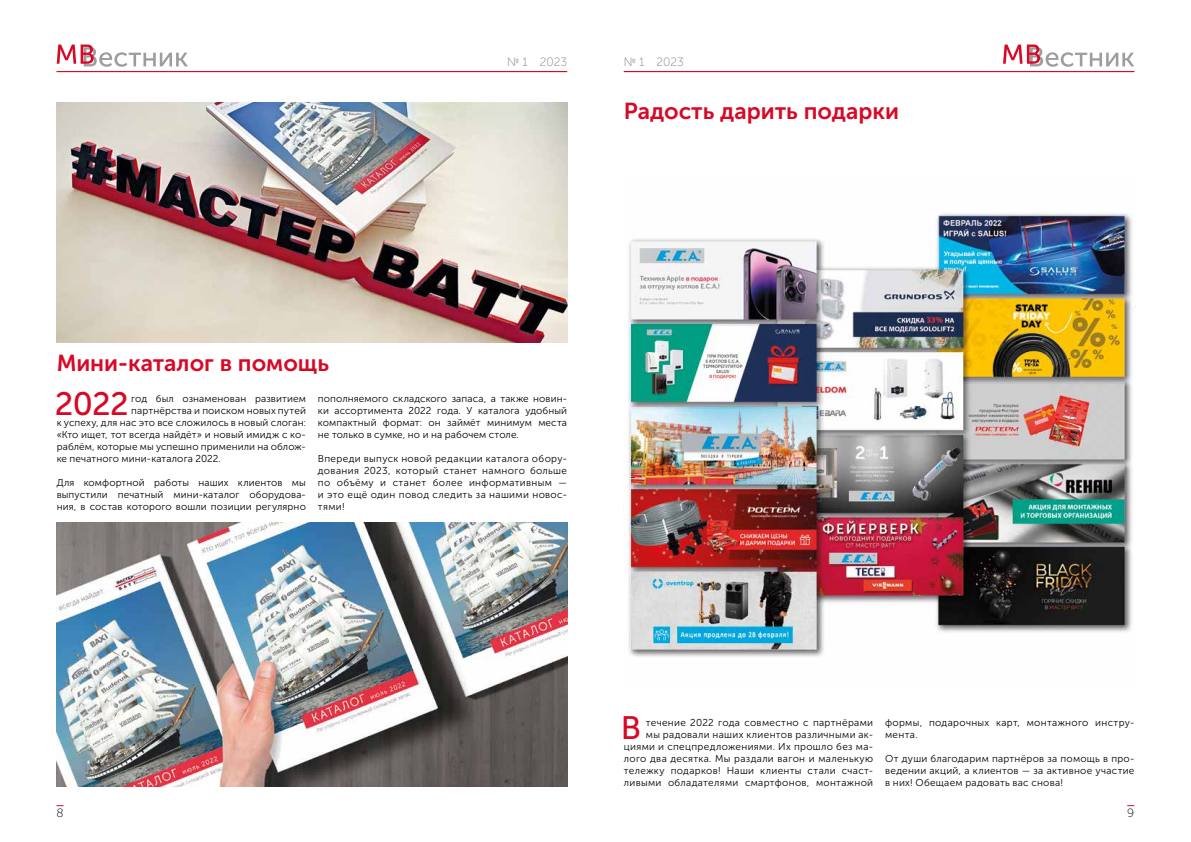
<style>
.page{position:relative;width:1191px;height:842px;background:#fff}
.page>*{position:absolute;margin:0;border:0;box-sizing:border-box;transform-origin:0 0}
.t1{font:32.4px "Museo Sans Cyrl 500";color:#d70926}
.t2{font:23px "Museo Sans Cyrl 700";color:#d70926}
.t3{font:12px "Museo Sans Cyrl 100";color:#82807f}
.t4{font:12px "Museo Sans Cyrl 100";color:#000}
.t5{font:10px/12px "Museo Sans Cyrl 300";letter-spacing:.025em;color:#000;text-align:justify}
</style>
<div class="page">
<img style="left:624px;top:213px;width:508px;height:444px">
<img style="left:57px;top:522px;width:510px;height:264px">
<img style="left:57px;top:102px;width:510px;height:240px">
<svg style="left:57px;top:45px;width:130px;height:22px"></svg>
<svg style="left:1003px;top:45px;width:131px;height:22px"></svg>
<hr style="left:57px;top:71px;width:510px;height:1px;background:#d70926">
<hr style="left:624px;top:71px;width:510px;height:1px;background:#d70926">
<p class="t3" style="left:507px;top:55px;width:61px">№ 1 2023</p>
<p class="t3" style="left:624px;top:55px;width:61px">№ 1 2023</p>
<h2 class="t2" style="left:624px;top:99px;width:277px">Радость дарить подарки</h2>
<h2 class="t2" style="left:57px;top:351px;width:274px">Мини-каталог в помощь</h2>
<h1 class="t1" style="left:55px;top:386px;width:75px">2022</h1>
<p class="t5" style="left:131px;top:393px;width:176px">год был ознаменован развитием</p>
<p class="t5" style="left:318px;top:393px;width:251px">пополняемого складского запаса, а также новин&shy;ки ассортимента 2022 года. У каталога удобный компактный формат: он займёт минимум места не только в сумке, но и на рабочем столе.</p>
<p class="t5" style="left:318px;top:453px;width:251px;text-align:left">Впереди выпуск новой редакции каталога обору&shy;дования 2023, который станет намного больше по объёму и станет более информативным — и это ещё один повод следить за нашими новос&shy;тями!</p>
<p class="t5" style="left:131px;top:405px;width:176px">партнёрства и поиском новых путей</p>
<p class="t5" style="left:57px;top:417px;width:251px">к успеху, для нас это все сложилось в новый слоган:</p>
<p class="t5" style="left:57px;top:429px;width:251px">«Кто ищет, тот всегда найдёт» и новый имидж с ко-</p>
<p class="t5" style="left:57px;top:441px;width:251px">раблём, которые мы успешно применили на облож-</p>
<p class="t5" style="left:57px;top:453px;width:166px">ке печатного мини-каталога 2022.</p>
<p class="t5" style="left:57px;top:477px;width:251px">Для комфортной работы наших клиентов мы выпустили печатный мини-каталог оборудова&shy;ния, в состав которого вошли позиции регулярно</p>
<h1 class="t1" style="left:621px;top:710px;width:22px">В</h1>
<p class="t5" style="left:624px;top:717px;width:251px;text-align:right">течение 2022 года совместно с партнёрами<br>мы радовали наших клиентов различными ак&shy;циями и спецпредложениями. Их прошло без ма&shy;лого два десятка. Мы раздали вагон и маленькую тележку подарков! Наши клиенты стали счаст&shy;ливыми обладателями смартфонов, монтажной</p>
<p class="t5" style="left:885px;top:717px;width:251px">формы, подарочных карт, монтажного инстру&shy;мента.</p>
<p class="t5" style="left:885px;top:753px;width:251px">От души благодарим партнёров за помощь в про&shy;ведении акций, а клиентов — за активное участие в них! Обещаем радовать вас снова!</p>
<p class="t4" style="left:56px;top:807px;width:9px">8</p>
<p class="t4" style="left:1127px;top:807px;width:8px">9</p>
</div>
